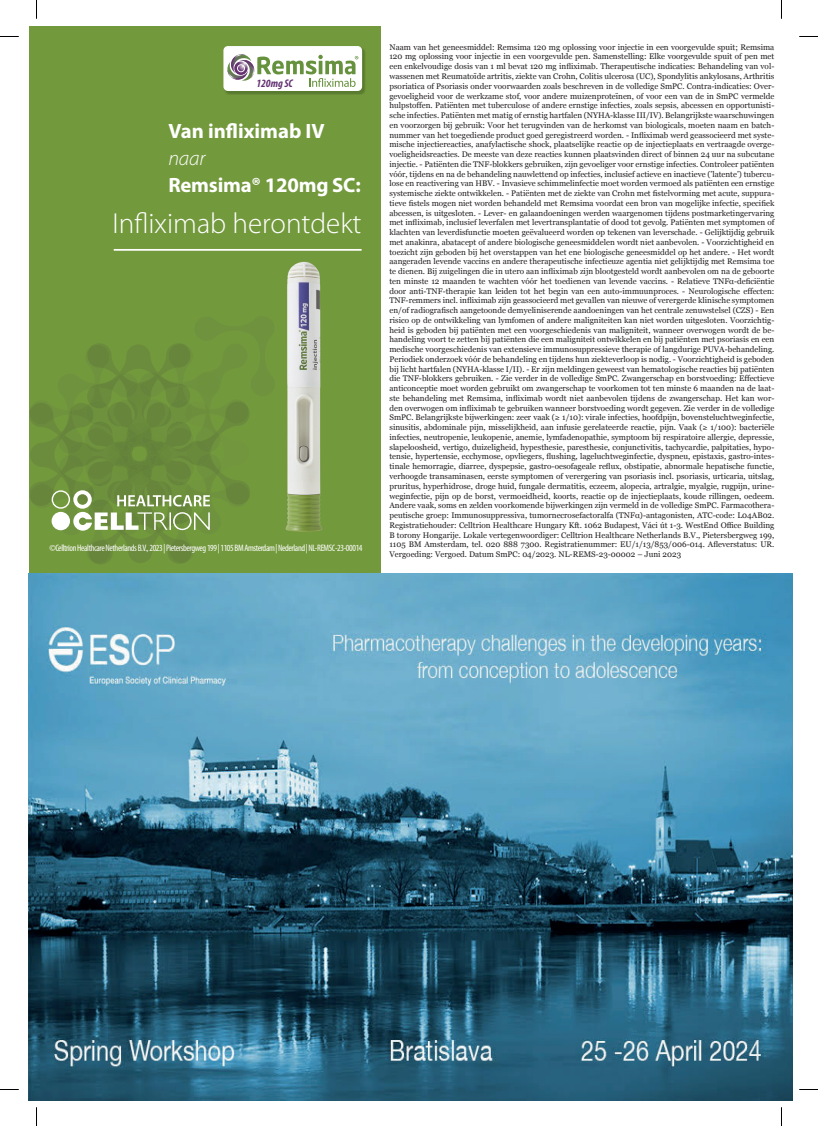
<style>
.page{position:relative;width:818px;height:1126px;background:#fff}
.page>*{position:absolute;margin:0;border:0;box-sizing:border-box;transform-origin:0 0}
.t1{font:300 29px "Myriad Pro";color:#fff}
.t2{font:700 20.75px "Myriad Pro";letter-spacing:-.01em;color:#fff}
.t3{font:italic 300 20.75px "Myriad Pro";color:#fff}
.t4{font:italic 700 condensed 11.12px "Myriad Pro";color:#633271}
.t5{font:condensed 9.38px "Myriad Pro";letter-spacing:-.04em;color:#fff}
.t6{font:8.12px/9.8px "Georgia";color:#231f20;text-align:justify}
</style>
<div class="page">
<div style="left:29px;top:26px;width:351px;height:547px;background:#73993d"></div>
<hr style="left:114px;top:249px;width:247px;height:2px;background:#fff">
<img style="left:225px;top:48px;width:140px;height:47px">
<div style="left:223px;top:46px;width:139px;height:45px;background:#fff;border-radius:4px"></div>
<svg style="left:227px;top:54px;width:131px;height:33px"></svg>
<img style="left:285px;top:261px;width:37px;height:271px">
<svg style="left:29px;top:344px;width:221px;height:220px"></svg>
<img style="left:28px;top:573px;width:763px;height:526px">
<svg style="left:0;top:36px;width:19px;height:1px"></svg>
<svg style="left:799px;top:36px;width:18px;height:1px"></svg>
<svg style="left:0;top:1089px;width:19px;height:1px"></svg>
<svg style="left:799px;top:1089px;width:18px;height:1px"></svg>
<svg style="left:36px;top:0;width:1px;height:19px"></svg>
<svg style="left:36px;top:1107px;width:1px;height:18px"></svg>
<h3 class="t4" style="left:256px;top:76px;width:38px">120mg SC</h3>
<h2 class="t2" style="left:168px;top:117px;width:158px">Van infliximab IV</h2>
<h2 class="t3" style="left:168px;top:147px;width:38px">naar</h2>
<h2 class="t2" style="left:168px;top:172px;width:194px">Remsima® 120mg SC:</h2>
<h1 class="t1" style="left:112px;top:208px;width:250px">Infliximab herontdekt</h1>
<p class="t5" style="left:49px;top:542px;width:314px">©Celltrion Healthcare Netherlands B.V., 2023 | Pietersbergweg 199 | 1105 BM Amsterdam | Nederland | NL-REMSC-23-00014</p>
<p class="t6" style="left:389px;top:42px;width:386px">Naam van het geneesmiddel: Remsima 120 mg oplossing voor injectie in een voorgevulde spuit; Remsima 120 mg oplossing voor injectie in een voorgevulde pen. Samenstelling: Elke voorgevulde spuit of pen met een enkelvoudige dosis van 1 ml bevat 120 mg infliximab. Therapeutische indicaties: Behandeling van vol&shy;wassenen met Reumatoïde artritis, ziekte van Crohn, Colitis ulcerosa (UC), Spondylitis ankylosans, Arthritis psoriatica of Psoriasis onder voorwaarden zoals beschreven in de volledige SmPC. Contra-indicaties: Over&shy;gevoeligheid voor de werkzame stof, voor andere muizenproteïnen, of voor een van de in SmPC vermelde hulpstoffen. Patiënten met tuberculose of andere ernstige infecties, zoals sepsis, abcessen en opportunisti&shy;sche infecties. Patiënten met matig of ernstig hartfalen (NYHA-klasse III/IV). Belangrijkste waarschuwingen en voorzorgen bij gebruik: Voor het terugvinden van de herkomst van biologicals, moeten naam en batch&shy;nummer van het toegediende product goed geregistreerd worden. - Infliximab werd geassocieerd met syste&shy;mische injectiereacties, anafylactische shock, plaatselijke reactie op de injectieplaats en vertraagde overge&shy;voeligheidsreacties. De meeste van deze reacties kunnen plaatsvinden direct of binnen 24 uur na subcutane injectie. - Patiënten die TNF-blokkers gebruiken, zijn gevoeliger voor ernstige infecties. Controleer patiënten vóór, tijdens en na de behandeling nauwlettend op infecties, inclusief actieve en inactieve (’latente’) tubercu&shy;lose en reactivering van HBV. - Invasieve schimmelinfectie moet worden vermoed als patiënten een ernstige systemische ziekte ontwikkelen. - Patiënten met de ziekte van Crohn met fistelvorming met acute, suppura&shy;tieve fistels mogen niet worden behandeld met Remsima voordat een bron van mogelijke infectie, specifiek abcessen, is uitgesloten. - Lever- en galaandoeningen werden waargenomen tijdens postmarketingervaring met infliximab, inclusief leverfalen met levertransplantatie of dood tot gevolg. Patiënten met symptomen of klachten van leverdisfunctie moeten geëvalueerd worden op tekenen van leverschade. - Gelijktijdig gebruik met anakinra, abatacept of andere biologische geneesmiddelen wordt niet aanbevolen. - Voorzichtigheid en toezicht zijn geboden bij het overstappen van het ene biologische geneesmiddel op het andere. - Het wordt aangeraden levende vaccins en andere therapeutische infectieuze agentia niet gelijktijdig met Remsima toe te dienen. Bij zuigelingen die in utero aan infliximab zijn blootgesteld wordt aanbevolen om na de geboorte ten minste 12 maanden te wachten vóór het toedienen van levende vaccins. - Relatieve TNFα-deficiëntie door anti-TNF-therapie kan leiden tot het begin van een auto-immuunproces. - Neurologische effecten:<br>TNF-remmers incl. infliximab zijn geassocieerd met gevallen van nieuwe of verergerde klinische symptomen en/of radiografisch aangetoonde demyeliniserende aandoeningen van het centrale zenuwstelsel (CZS) - Een risico op de ontwikkeling van lymfomen of andere maligniteiten kan niet worden uitgesloten. Voorzichtig&shy;heid is geboden bij patiënten met een voorgeschiedenis van maligniteit, wanneer overwogen wordt de be&shy;handeling voort te zetten bij patiënten die een maligniteit ontwikkelen en bij patiënten met psoriasis en een medische voorgeschiedenis van extensieve immunosuppressieve therapie of langdurige PUVA-behandeling.<br>Periodiek onderzoek vóór de behandeling en tijdens hun ziekteverloop is nodig. - Voorzichtigheid is geboden bij licht hartfalen (NYHA-klasse I/II). - Er zijn meldingen geweest van hematologische reacties bij patiënten die TNF-blokkers gebruiken. - Zie verder in de volledige SmPC. Zwangerschap en borstvoeding: Effectieve anticonceptie moet worden gebruikt om zwangerschap te voorkomen tot ten minste 6 maanden na de laat&shy;ste behandeling met Remsima, infliximab wordt niet aanbevolen tijdens de zwangerschap. Het kan wor&shy;den overwogen om infliximab te gebruiken wanneer borstvoeding wordt gegeven. Zie verder in de volledige SmPC. Belangrijkste bijwerkingen: zeer vaak (≥ 1/10): virale infecties, hoofdpijn, bovensteluchtweginfectie, sinusitis, abdominale pijn, misselijkheid, aan infusie gerelateerde reactie, pijn. Vaak (≥ 1/100): bacteriële infecties, neutropenie, leukopenie, anemie, lymfadenopathie, symptoom bij respiratoire allergie, depressie, slapeloosheid, vertigo, duizeligheid, hypesthesie, paresthesie, conjunctivitis, tachycardie, palpitaties, hypo&shy;tensie, hypertensie, ecchymose, opvliegers, flushing, lageluchtweginfectie, dyspneu, epistaxis, gastro-intes&shy;tinale hemorragie, diarree, dyspepsie, gastro-oesofageale reflux, obstipatie, abnormale hepatische functie, verhoogde transaminasen, eerste symptomen of verergering van psoriasis incl. psoriasis, urticaria, uitslag, pruritus, hyperhidrose, droge huid, fungale dermatitis, eczeem, alopecia, artralgie, myalgie, rugpijn, urine&shy;weginfectie, pijn op de borst, vermoeidheid, koorts, reactie op de injectieplaats, koude rillingen, oedeem.<br>Andere vaak, soms en zelden voorkomende bijwerkingen zijn vermeld in de volledige SmPC. Farmacothera&shy;peutische groep: Immunosuppressiva, tumornecrosefactoralfa (TNFα)-antagonisten, ATC-code: L04AB02.<br>Registratiehouder: Celltrion Healthcare Hungary Kft. 1062 Budapest, Váci út 1-3. WestEnd Office Building B torony Hongarije. Lokale vertegenwoordiger: Celltrion Healthcare Netherlands B.V., Pietersbergweg 199, 1105 BM Amsterdam, tel. 020 888 7300. Registratienummer: EU/1/13/853/006-014. Afleverstatus: UR.<br>Vergoeding: Vergoed. Datum SmPC: 04/2023. NL-REMS-23-00002 – Juni 2023</p>
</div>
